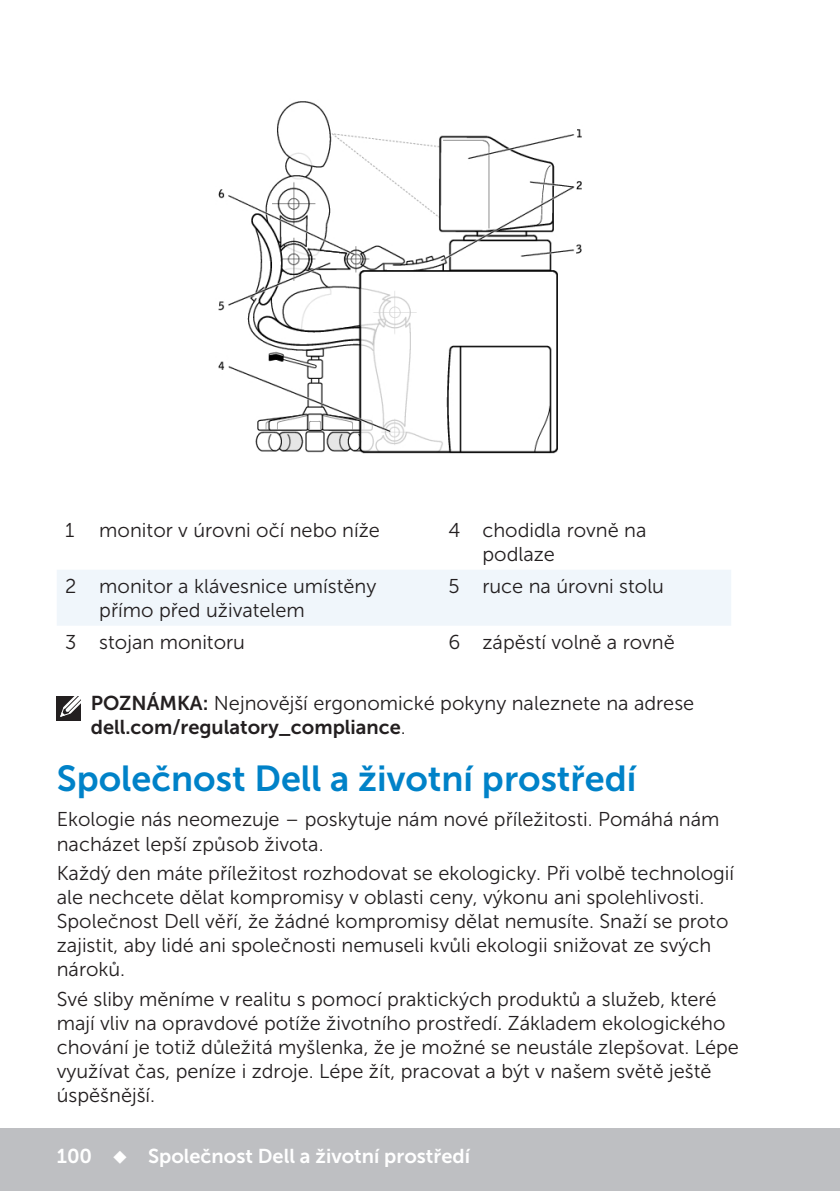
<style>
.page{position:relative;width:840px;height:1191px;background:#fff}
.page>*{position:absolute;margin:0;border:0;box-sizing:border-box;transform-origin:0 0}
.Head1{font:36px "Museo Sans For Dell 700";color:#0082c8}
.Paragraph{font:20px/24px "Museo Sans For Dell 300";color:#231f20}
.Note{font:20px/24px "Museo Sans For Dell 300";color:#231f20}
.t1{font:20px "Museo Sans For Dell 700";color:#fff}
.Table_Paragraph{font:20px "Museo Sans For Dell 300";color:#231f20}
.s1{font-family:"Museo Sans For Dell 700"}
</style>
<div class="page">
<div style="left:0;top:1128px;width:839px;height:63px;background:#bebfc2"></div>
<img style="left:218px;top:101px;width:364px;height:353px">
<div style="left:57px;top:570px;width:673px;height:55px;background:#f0f6fb"></div>
<div style="left:57px;top:696px;width:24px;height:24px;background:#231f20"></div>
<svg style="left:60px;top:696px;width:21px;height:21px"></svg>
<p class="Table_Paragraph" style="left:65px;top:519px;width:11px">1</p>
<p class="Paragraph" style="left:99px;top:518px;width:282px">monitor v úrovni očí nebo níže</p>
<p class="Paragraph" style="left:448px;top:518px;width:13px">4</p>
<p class="Paragraph" style="left:482px;top:518px;width:165px">chodidla rovně na podlaze</p>
<p class="Paragraph" style="left:65px;top:574px;width:13px">2</p>
<p class="Paragraph" style="left:99px;top:574px;width:278px">monitor a klávesnice umístěny přímo před uživatelem</p>
<p class="Paragraph" style="left:448px;top:574px;width:13px">5</p>
<p class="Paragraph" style="left:482px;top:574px;width:183px">ruce na úrovni stolu</p>
<p class="Paragraph" style="left:65px;top:630px;width:13px">3</p>
<p class="Paragraph" style="left:99px;top:630px;width:147px">stojan monitoru</p>
<p class="Paragraph" style="left:448px;top:630px;width:13px">6</p>
<p class="Paragraph" style="left:482px;top:630px;width:194px">zápěstí volně a rovně</p>
<p class="Note" style="left:91px;top:691px;width:604px"><span class="s1">POZNÁMKA:</span> Nejnovější ergonomické pokyny naleznete na adrese <span class="s1">dell.com/regulatory_compliance</span>.</p>
<p class="Head1" style="left:57px;top:758px;width:580px">Společnost Dell a životní prostředí</p>
<p class="Paragraph" style="left:57px;top:807px;width:664px">Ekologie nás neomezuje – poskytuje nám nové příležitosti. Pomáhá nám nacházet lepší způsob života.</p>
<p class="Paragraph" style="left:57px;top:861px;width:678px">Každý den máte příležitost rozhodovat se ekologicky. Při volbě technologií ale nechcete dělat kompromisy v oblasti ceny, výkonu ani spolehlivosti.<br>Společnost Dell věří, že žádné kompromisy dělat nemusíte. Snaží se proto zajistit, aby lidé ani společnosti nemuseli kvůli ekologii snižovat ze svých nároků.</p>
<p class="Paragraph" style="left:57px;top:987px;width:683px">Své sliby měníme v realitu s pomocí praktických produktů a služeb, které mají vliv na opravdové potíže životního prostředí. Základem ekologického chování je totiž důležitá myšlenka, že je možné se neustále zlepšovat. Lépe využívat čas, peníze i zdroje. Lépe žít, pracovat a být v našem světě ještě úspěšnější.</p>
<p class="t1" style="left:57px;top:1144px;width:414px">100 ◆ Společnost Dell a životní prostředí</p>
</div>
